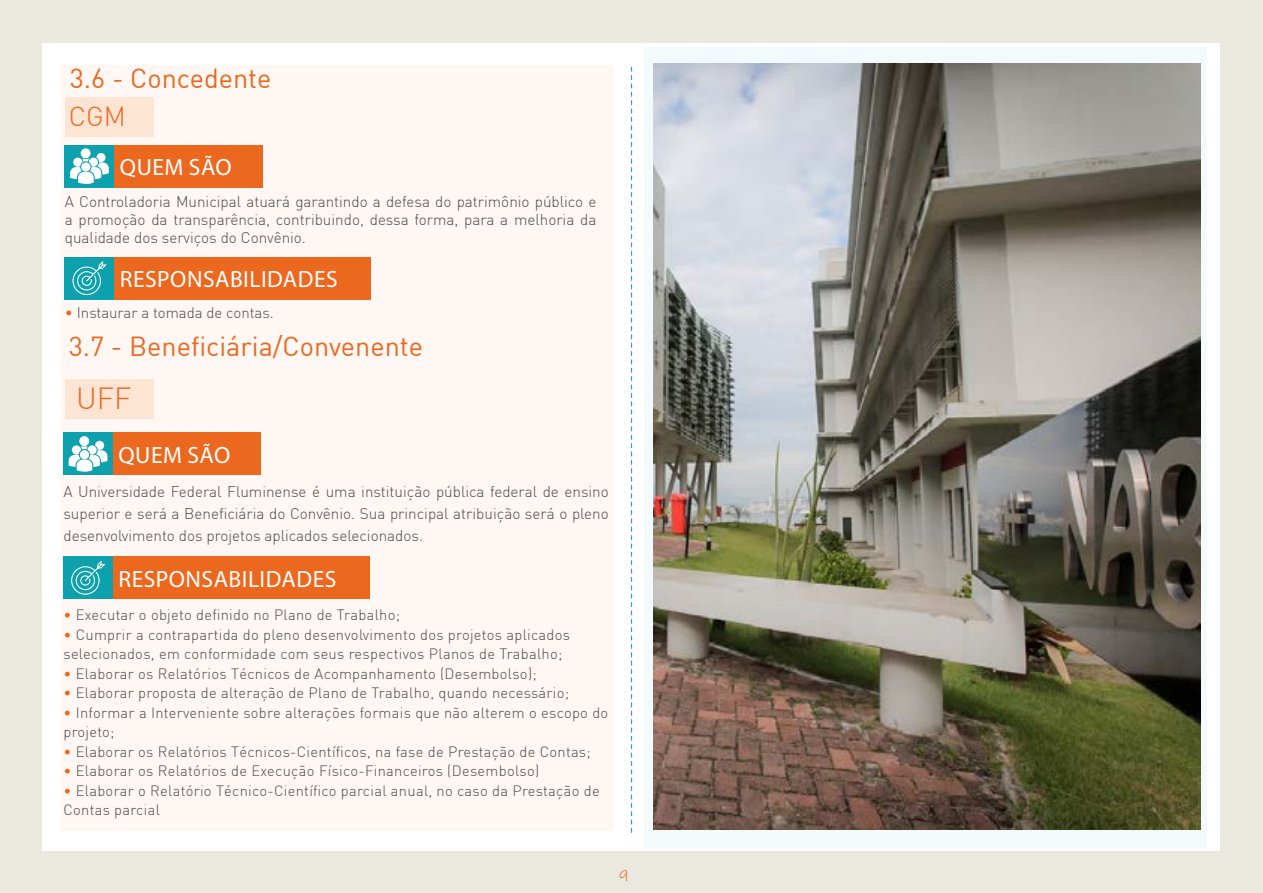
<style>
.page{position:relative;width:1263px;height:893px;background:#ebe8df}
.page>*{position:absolute;margin:0;border:0;box-sizing:border-box;transform-origin:0 0}
.t1{font:300 30px "DIN";color:#ec681f}
.t2{font:27px "DIN";color:#ec681f}
.t3{font:300 27px "DIN";color:#ec681f}
.t4{font:23.55px "Myriad Pro";letter-spacing:.02em;color:#fff}
.t5{font:300 15.3px/21.8px "DIN";color:#4a4a49;text-align:justify}
.t6{font:300 15px "DIN";color:#4a4a49}
.t7{font:15px "Ink Free";color:#ec681f}
.t8{font:300 14.7px/19.5px "DIN";letter-spacing:.02em;color:#4a4a49}
.s1{color:#ec681f}
</style>
<div class="page">
<div style="left:43px;top:43px;width:1177px;height:807px;background:#fff"></div>
<div style="left:62px;top:65px;width:552px;height:765px;background:#fef7f4"></div>
<svg style="left:631px;top:67px;width:1px;height:765px"></svg>
<div style="left:644px;top:47px;width:562px;height:800px;background:#f3fafb"></div>
<div style="left:63px;top:557px;width:306px;height:42px;background:#ec681f"></div>
<div style="left:63px;top:557px;width:50px;height:42px;background:#0ca1ad"></div>
<svg style="left:71px;top:561px;width:34px;height:34px"></svg>
<div style="left:63px;top:433px;width:198px;height:42px;background:#ec681f"></div>
<div style="left:63px;top:433px;width:50px;height:42px;background:#0ca1ad"></div>
<svg style="left:69px;top:436px;width:38px;height:36px"></svg>
<div style="left:65px;top:380px;width:88px;height:39px;background:#fde4d3"></div>
<div style="left:65px;top:257px;width:306px;height:42px;background:#ec681f"></div>
<div style="left:65px;top:257px;width:49px;height:42px;background:#0ca1ad"></div>
<svg style="left:73px;top:261px;width:33px;height:34px"></svg>
<div style="left:65px;top:145px;width:197px;height:42px;background:#ec681f"></div>
<div style="left:65px;top:145px;width:49px;height:42px;background:#0ca1ad"></div>
<svg style="left:70px;top:148px;width:39px;height:36px"></svg>
<div style="left:65px;top:97px;width:88px;height:39px;background:#fde4d3"></div>
<img style="left:653px;top:64px;width:547px;height:765px">
<h2 class="t2" style="left:70px;top:62px;width:203px">3.6 - Concedente</h2>
<h2 class="t3" style="left:69px;top:100px;width:59px">CGM</h2>
<h3 class="t4" style="left:120px;top:153px;width:113px">QUEM SÃO</h3>
<p class="t5" style="left:65px;top:192px;width:533px;line-height:18px">A Controladoria Municipal atuará garantindo a defesa do patrimônio público e a promoção da transparência, contribuindo, dessa forma, para a melhoria da qualidade dos serviços do Convênio.</p>
<h3 class="t4" style="left:120px;top:265px;width:219px">RESPONSABILIDADES</h3>
<p class="t6" style="left:65px;top:303px;width:210px"><span class="s1">•</span> Instaurar a tomada de contas.</p>
<h2 class="t2" style="left:69px;top:329px;width:356px">3.7 - Beneficiária/Convenente</h2>
<h1 class="t1" style="left:76px;top:380px;width:57px">UFF</h1>
<h3 class="t4" style="left:119px;top:440px;width:113px">QUEM SÃO</h3>
<p class="t5" style="left:63px;top:481px;width:547px">A Universidade Federal Fluminense é uma instituição pública federal de ensino superior e será a Beneficiária do Convênio. Sua principal atribuição será o pleno desenvolvimento dos projetos aplicados selecionados.</p>
<h3 class="t4" style="left:119px;top:564px;width:219px">RESPONSABILIDADES</h3>
<p class="t8" style="left:63px;top:605px;width:338px"><span class="s1">•</span> Executar o objeto definido no Plano de Trabalho;</p>
<p class="t8" style="left:63px;top:624px;width:508px"><span class="s1">•</span> Cumprir a contrapartida do pleno desenvolvimento dos projetos aplicados selecionados, em conformidade com seus respectivos Planos de Trabalho;</p>
<p class="t8" style="left:63px;top:663px;width:475px"><span class="s1">•</span> Elaborar os Relatórios Técnicos de Acompanhamento (Desembolso);</p>
<p class="t8" style="left:63px;top:683px;width:507px"><span class="s1">•</span> Elaborar proposta de alteração de Plano de Trabalho, quando necessário;</p>
<p class="t8" style="left:63px;top:702px;width:546px"><span class="s1">•</span> Informar a Interveniente sobre alterações formais que não alterem o escopo do projeto;</p>
<p class="t8" style="left:63px;top:741px;width:529px"><span class="s1">•</span> Elaborar os Relatórios Técnicos-Científicos, na fase de Prestação de Contas;</p>
<p class="t8" style="left:63px;top:761px;width:477px"><span class="s1">•</span> Elaborar os Relatórios de Execução Físico-Financeiros (Desembolso)</p>
<p class="t8" style="left:63px;top:780px;width:538px"><span class="s1">•</span> Elaborar o Relatório Técnico-Científico parcial anual, no caso da Prestação de<br>Contas parcial</p>
<p class="t7" style="left:619px;top:866px;width:11px">9</p>
</div>
